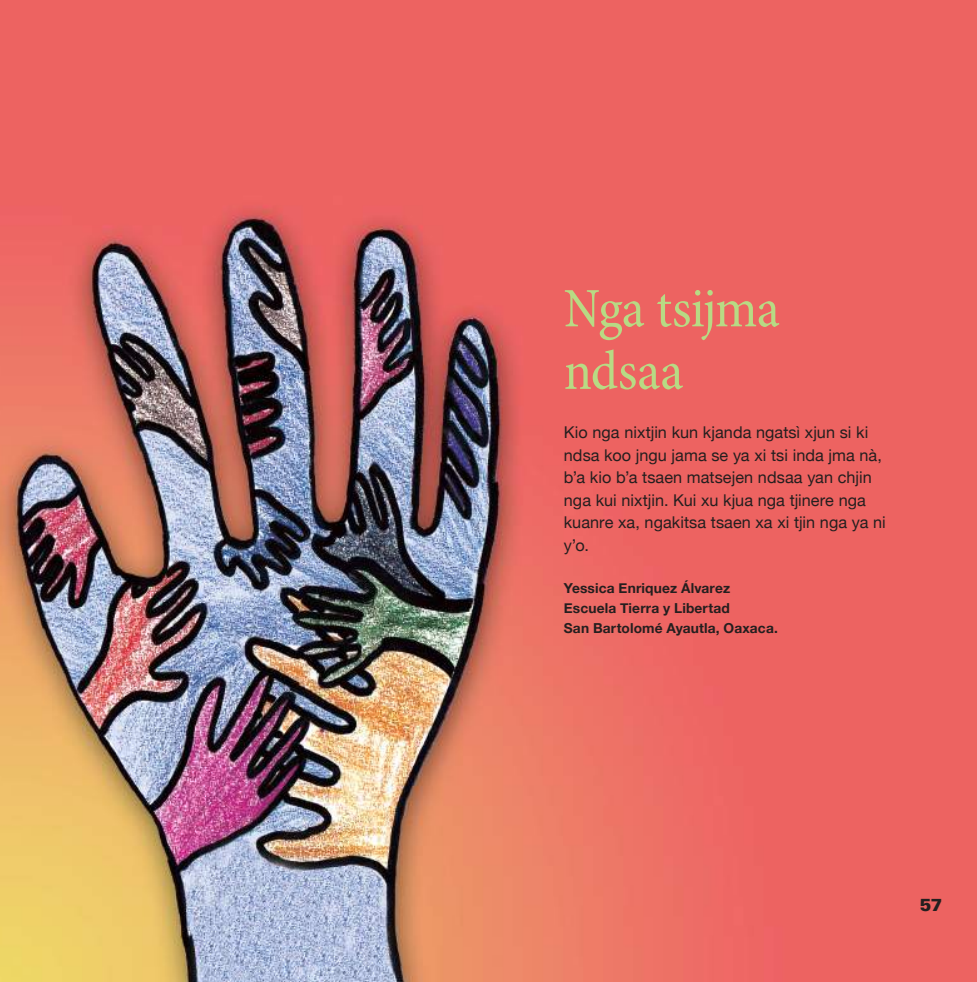
<style>
.page{position:relative;width:977px;height:982px;background:#fff}
.page>*{position:absolute;margin:0;border:0;box-sizing:border-box;transform-origin:0 0}
.t1{font:condensed 56.25px/62.5px "Minion Pro";letter-spacing:-.02em;color:#b8da84}
.t2{font:900 17.5px "Univers LT Std";color:#241f1f}
.t3{font:16.25px/22.5px "Helvetica Neue";letter-spacing:.005em;color:#241f1f}
.t4{font:700 13.75px/20px "Helvetica Neue";letter-spacing:.01em;color:#241f1f}
</style>
<div class="page">
<img style="left:0;top:0;width:977px;height:982px">
<svg style="left:974px;top:0;width:3px;height:4px"></svg>
<svg style="left:974px;top:977px;width:3px;height:5px"></svg>
<h1 class="t1" style="left:564px;top:279px;width:217px">Nga tsijma ndsaa</h1>
<p class="t3" style="left:564px;top:421px;width:323px">Kio nga nixtjin kun kjanda ngatsì xjun si ki ndsa koo jngu jama se ya xi tsi inda jma nà, b’a kio b’a tsaen matsejen ndsaa yan chjin nga kui nixtjin. Kui xu kjua nga tjinere nga kuanre xa, ngakitsa tsaen xa xi tjin nga ya ni y’o.</p>
<p class="t4" style="left:564px;top:578px;width:216px">Yessica Enriquez Álvarez<br>Escuela Tierra y Libertad<br>San Bartolomé Ayautla, Oaxaca.</p>
<p class="t2" style="left:920px;top:893px;width:24px">57</p>
<p class="t2" style="left:920px;top:902px;width:24px">57</p>
</div>
